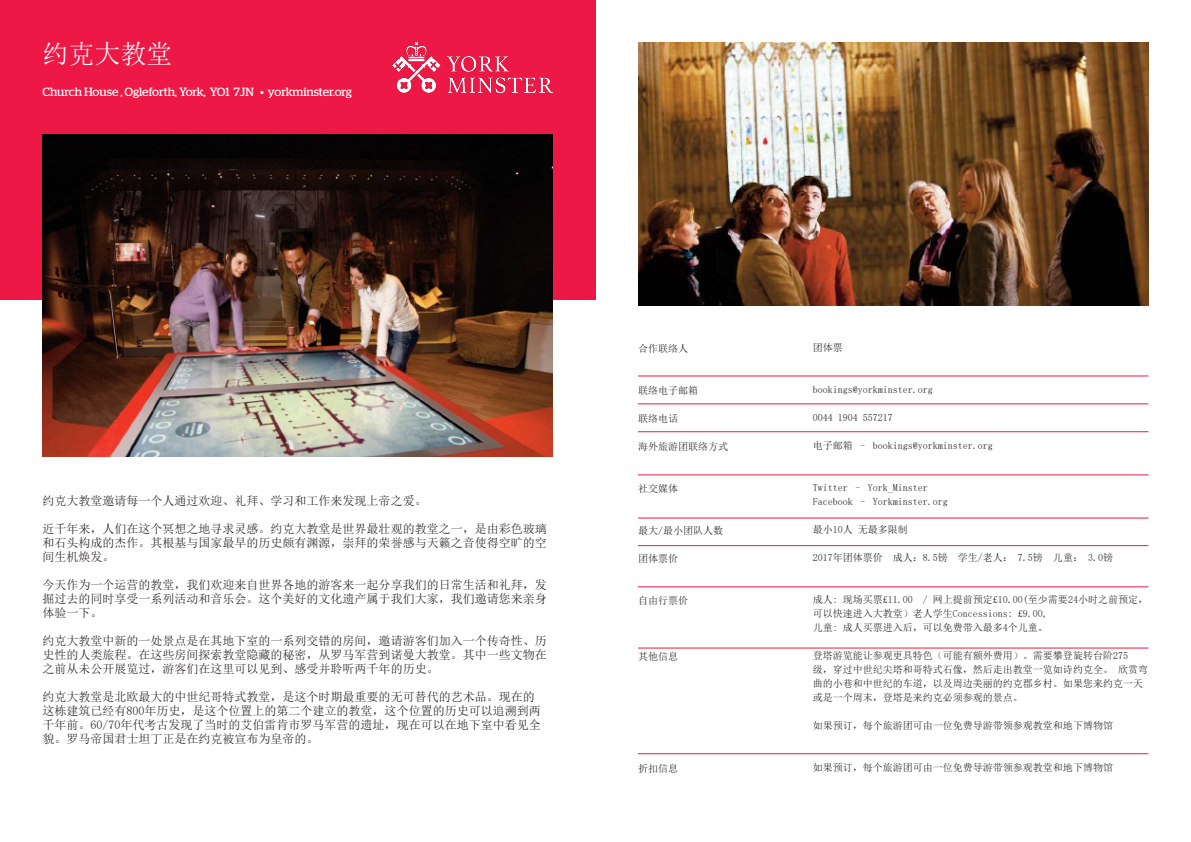
<style>
.page{position:relative;width:1191px;height:842px;background:#fff}
.page>*{position:absolute;margin:0;border:0;box-sizing:border-box;transform-origin:0 0}
.t1{font:26px "Sim Sun";color:#fff}
.t2{font:12px/14px "Sim Sun";color:#231f20;text-align:justify}
.t3{font:12px "Stag";letter-spacing:-.005em;color:#fff}
.t4{font:10px/14px "Sim Sun";color:#231f20}
</style>
<div class="page">
<div style="left:0;top:0;width:595px;height:300px;background:#ed1845"></div>
<img style="left:43px;top:135px;width:510px;height:321px">
<hr style="left:638px;top:376px;width:510px;height:1px;background:#ed1747">
<hr style="left:638px;top:403px;width:510px;height:1px;background:#ed1747">
<hr style="left:638px;top:431px;width:510px;height:1px;background:#ed1747">
<hr style="left:638px;top:474px;width:510px;height:1px;background:#ed1747">
<hr style="left:638px;top:518px;width:510px;height:1px;background:#ed1747">
<hr style="left:638px;top:545px;width:510px;height:1px;background:#ed1747">
<hr style="left:638px;top:648px;width:510px;height:1px;background:#ed1747">
<hr style="left:638px;top:586px;width:510px;height:1px;background:#ed1747">
<img style="left:638px;top:43px;width:510px;height:263px">
<hr style="left:638px;top:753px;width:510px;height:1px;background:#ed1747">
<img style="left:392px;top:43px;width:161px;height:50px">
<p class="t1" style="left:43px;top:40px;width:131px">约克大教堂</p>
<p class="t3" style="left:43px;top:85px;width:311px">Church House , Ogleforth, York, YO1 7JN • yorkminster.org</p>
<p class="t2" style="left:43px;top:493px;width:386px">约克大教堂邀请每一个人通过欢迎、礼拜、学习和工作来发现上帝之爱。</p>
<p class="t2" style="left:43px;top:521px;width:506px">近千年来，人们在这个冥想之地寻求灵感。约克大教堂是世界最壮观的教堂之一，是由彩色玻璃和石头构成的杰作。其根基与国家最早的历史颇有渊源，崇拜的荣誉感与天籁之音使得空旷的空间生机焕发。</p>
<p class="t2" style="left:43px;top:577px;width:506px">今天作为一个运营的教堂，我们欢迎来自世界各地的游客来一起分享我们的日常生活和礼拜，发掘过去的同时享受一系列活动和音乐会。这个美好的文化遗产属于我们大家，我们邀请您来亲身体验一下。</p>
<p class="t2" style="left:43px;top:633px;width:506px">约克大教堂中新的一处景点是在其地下室的一系列交错的房间，邀请游客们加入一个传奇性、历史性的人类旅程。在这些房间探索教堂隐藏的秘密，从罗马军营到诺曼大教堂。其中一些文物在之前从未公开展览过，游客们在这里可以见到、感受并聆听两千年的历史。</p>
<p class="t2" style="left:43px;top:689px;width:500px;text-align:left">约克大教堂是北欧最大的中世纪哥特式教堂，是这个时期最重要的无可替代的艺术品。现在的这栋建筑已经有800年历史，是这个位置上的第二个建立的教堂，这个位置的历史可以追溯到两千年前。60/70年代考古发现了当时的艾伯雷肯市罗马军营的遗址，现在可以在地下室中看见全貌。罗马帝国君士坦丁正是在约克被宣布为皇帝的。</p>
<p class="t4" style="left:638px;top:341px;width:51px">合作联络人</p>
<p class="t4" style="left:638px;top:383px;width:61px">联络电子邮箱</p>
<p class="t4" style="left:638px;top:411px;width:41px">联络电话</p>
<p class="t4" style="left:638px;top:439px;width:91px">海外旅游团联络方式</p>
<p class="t4" style="left:638px;top:481px;width:41px">社交媒体</p>
<p class="t4" style="left:638px;top:523px;width:86px">最大/最小团队人数</p>
<p class="t4" style="left:638px;top:551px;width:41px">团体票价</p>
<p class="t4" style="left:638px;top:593px;width:51px">自由行票价</p>
<p class="t4" style="left:638px;top:649px;width:41px">其他信息</p>
<p class="t4" style="left:638px;top:761px;width:41px">折扣信息</p>
<p class="t4" style="left:813px;top:341px;width:31px">团体票</p>
<p class="t4" style="left:813px;top:383px;width:121px">bookings@yorkminster.org</p>
<p class="t4" style="left:813px;top:411px;width:81px">0044 1904 557217</p>
<p class="t4" style="left:813px;top:439px;width:181px">电子邮箱 – bookings@yorkminster.org</p>
<p class="t4" style="left:813px;top:481px;width:116px">Twitter – York_Minster</p>
<p class="t4" style="left:813px;top:495px;width:136px">Facebook – Yorkminster.org</p>
<p class="t4" style="left:813px;top:523px;width:96px">最小10人无最多限制</p>
<p class="t4" style="left:813px;top:551px;width:301px">2017年团体票价 成人：8.5镑 学生/老人： 7.5镑 儿童： 3.0镑</p>
<p class="t4" style="left:813px;top:593px;width:336px">成人: 现场买票£11.00 / 网上提前预定£10.00(至少需要24小时之前预定，可以快速进入大教堂）老人学生Concessions: £9.00,</p>
<p class="t4" style="left:813px;top:621px;width:236px">儿童: 成人买票进入后，可以免费带入最多4个儿童。</p>
<p class="t4" style="left:813px;top:649px;width:336px">登塔游览能让参观更具特色（可能有额外费用）。需要攀登旋转台阶275<br>级，穿过中世纪尖塔和哥特式石像，然后走出教堂一览如诗约克全。欣赏弯曲的小巷和中世纪的车道，以及周边美丽的约克郡乡村。如果您来约克一天或是一个周末，登塔是来约克必须参观的景点。</p>
<p class="t4" style="left:813px;top:719px;width:301px">如果预订，每个旅游团可由一位免费导游带领参观教堂和地下博物馆</p>
<p class="t4" style="left:813px;top:761px;width:301px">如果预订，每个旅游团可由一位免费导游带领参观教堂和地下博物馆</p>
</div>
